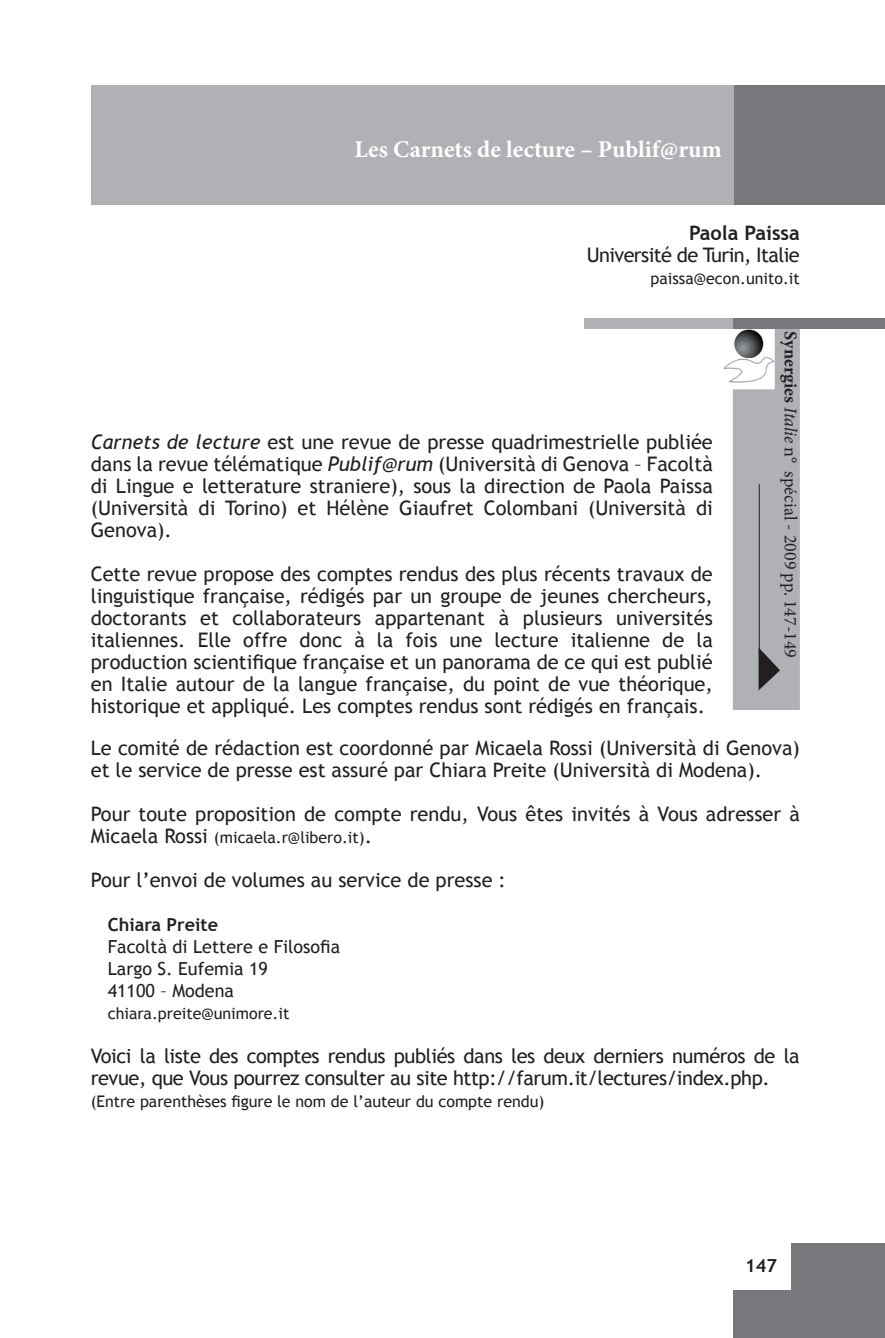
<style>
.page{position:relative;width:885px;height:1338px;background:#fff}
.page>*{position:absolute;margin:0;border:0;box-sizing:border-box;transform-origin:0 0}
.t1{font:700 24px "Minion Pro";color:#fff}
.t2{font:20px/22px "Trebuchet MS";color:#231f20;text-align:justify}
.t3{font:20px/22px "Trebuchet MS";letter-spacing:-.02em;color:#231f20}
.t4{font:20px "Trebuchet MS";letter-spacing:-.03em;color:#231f20}
.t5{font:700 20px "Trebuchet MS";color:#231f20}
.t6{font:18px/22px "Trebuchet MS";color:#231f20}
.t7{font:18px "Minion Pro";color:#231f20}
.t8{font:700 18px "Trebuchet MS";color:#231f20}
.t9{font:16px "Trebuchet MS";color:#231f20}
.s1{font-style:italic}
.s2{font-weight:700}
.s3{font-size:20px}
</style>
<div class="page">
<div style="left:733px;top:1243px;width:151px;height:95px;background:#76787b"></div>
<div style="left:731px;top:1242px;width:59px;height:48px;background:#fff"></div>
<div style="left:584px;top:318px;width:151px;height:11px;background:#b0b1b5"></div>
<div style="left:730px;top:85px;width:154px;height:119px;background:#76787b"></div>
<div style="left:732px;top:327px;width:67px;height:383px;background:#b0b1b5"></div>
<div style="left:733px;top:318px;width:151px;height:11px;background:#76787b"></div>
<svg style="left:758px;top:647px;width:22px;height:43px"></svg>
<img style="left:723px;top:329px;width:51px;height:60px">
<hr style="left:758px;top:484px;width:1px;height:170px;background:#231f20">
<div style="left:91px;top:85px;width:642px;height:120px;background:#b0b1b5"></div>
<p class="t1" style="left:354px;top:132px;width:369px">Les Carnets de lecture – Publif@rum</p>
<p class="t5" style="left:689px;top:220px;width:112px">Paola Paissa</p>
<p class="t4" style="left:586px;top:243px;width:214px">Université de Turin, Italie</p>
<p class="t9" style="left:650px;top:269px;width:151px">paissa@econ.unito.it</p>
<p class="t2" style="left:91px;top:431px;width:623px"><span class="s1">Carnets de lecture</span> est une revue de presse quadrimestrielle publiée dans la revue télématique <span class="s1">Publif@rum</span> (Università di Genova – Facoltà di Lingue e letterature straniere), sous la direction de Paola Paissa (Università di Torino) et Hélène Giaufret Colombani (Università di Genova).</p>
<p class="t2" style="left:91px;top:563px;width:623px">Cette revue propose des comptes rendus des plus récents travaux de linguistique française, rédigés par un groupe de jeunes chercheurs, doctorants et collaborateurs appartenant à plusieurs universités italiennes. Elle offre donc à la fois une lecture italienne de la production scientifique française et un panorama de ce qui est publié en Italie autour de la langue française, du point de vue théorique, historique et appliqué. Les comptes rendus sont rédigés en français.</p>
<p class="t7" style="left:802px;top:331px;width:328px;rotate:90deg"><span class="s2">Synergies</span> <span class="s1">Italie</span> n° spécial - 2009 pp. 147-149</p>
<p class="t2" style="left:91px;top:737px;width:710px">Le comité de rédaction est coordonné par Micaela Rossi (Università di Genova) et le service de presse est assuré par Chiara Preite (Università di Modena).</p>
<p class="t2" style="left:91px;top:803px;width:710px">Pour toute proposition de compte rendu, Vous êtes invités à Vous adresser à</p>
<p class="t9" style="left:91px;top:827px;width:283px"><span class="s3">Micaela Rossi</span> (micaela.r@libero.it)<span class="s3">.</span></p>
<p class="t2" style="left:91px;top:869px;width:416px">Pour l’envoi de volumes au service de presse :</p>
<p class="t8" style="left:108px;top:913px;width:112px">Chiara Preite</p>
<p class="t6" style="left:108px;top:935px;width:234px">Facoltà di Lettere e Filosofia<br>Largo S. Eufemia 19<br>41100 – Modena</p>
<p class="t9" style="left:108px;top:1003px;width:183px">chiara.preite@unimore.it</p>
<p class="t3" style="left:91px;top:1045px;width:710px">Voici la liste des comptes rendus publiés dans les deux derniers numéros de la revue, que Vous pourrez consulter au site http://farum.it/lectures/index.php.</p>
<p class="t9" style="left:91px;top:1091px;width:455px">(Entre parenthèses figure le nom de l’auteur du compte rendu)</p>
<p class="t8" style="left:745px;top:1255px;width:33px">147</p>
</div>
